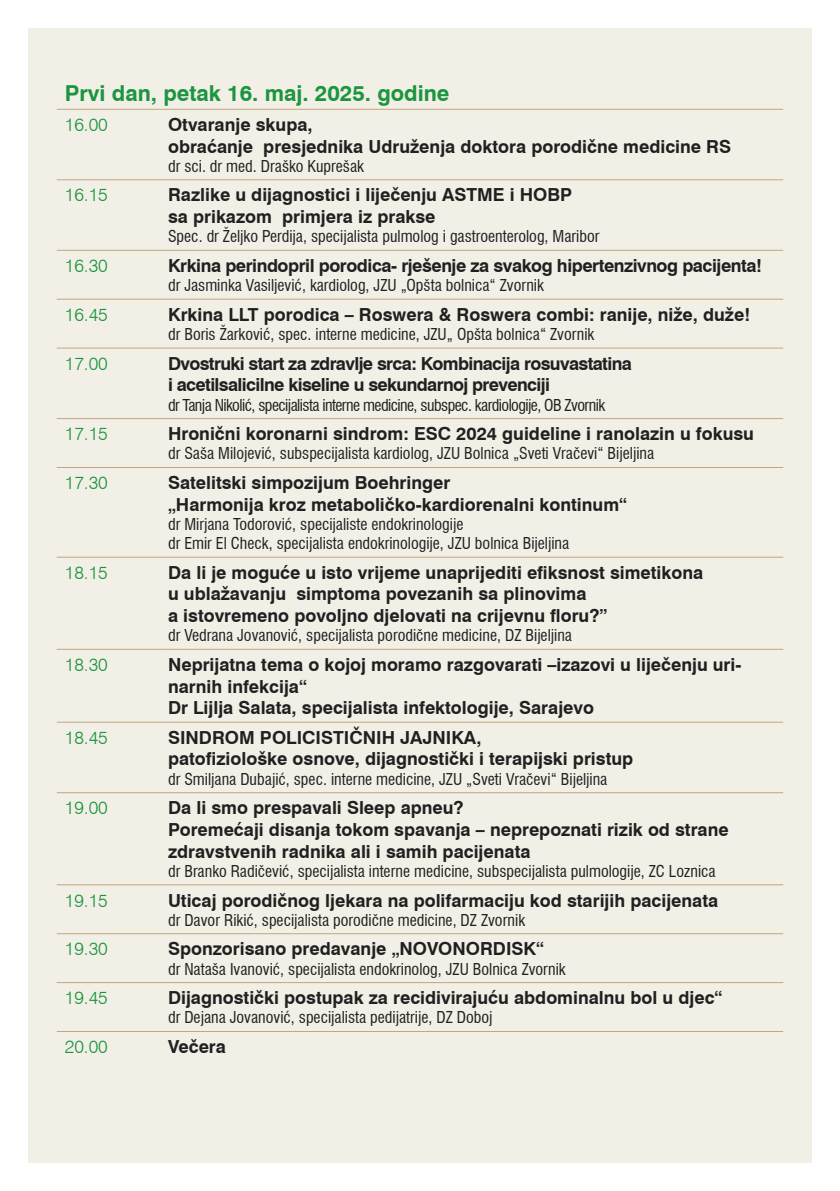
<style>
.page{position:relative;width:840px;height:1191px;background:#fff}
.page>*{position:absolute;margin:0;border:0;box-sizing:border-box;transform-origin:0 0}
.t1{font:700 22px "Swiss 721 BT";color:#1b953e}
.t2{font:700 18px/21.6px "Swiss 721 BT";color:#231f20}
.t3{font:700 18px/21.6px "Swiss 721 BT";letter-spacing:-.035em;color:#231f20}
.t4{font:300 18px "Swiss 721 BT";color:#1b953e}
.t5{font:700 18px "Swiss 721 BT";letter-spacing:-.025em;color:#231f20}
.t6{font:condensed 16px "Swiss 721 BT";color:#231f20}
.t7{font:condensed 16px "Swiss 721 BT";letter-spacing:-.035em;color:#231f20}
</style>
<div class="page">
<div style="left:28px;top:28px;width:783px;height:1134px;background:#f2efe7"></div>
<hr style="left:57px;top:109px;width:103px;height:1px;background:#c2a67c">
<hr style="left:160px;top:109px;width:622px;height:1px;background:#c2a67c">
<hr style="left:57px;top:179px;width:103px;height:1px;background:#c2a67c">
<hr style="left:160px;top:179px;width:622px;height:1px;background:#c2a67c">
<hr style="left:57px;top:250px;width:103px;height:1px;background:#c2a67c">
<hr style="left:160px;top:250px;width:622px;height:1px;background:#c2a67c">
<hr style="left:57px;top:299px;width:103px;height:1px;background:#c2a67c">
<hr style="left:160px;top:299px;width:622px;height:1px;background:#c2a67c">
<hr style="left:57px;top:348px;width:103px;height:1px;background:#c2a67c">
<hr style="left:160px;top:348px;width:622px;height:1px;background:#c2a67c">
<hr style="left:57px;top:418px;width:103px;height:1px;background:#c2a67c">
<hr style="left:160px;top:418px;width:622px;height:1px;background:#c2a67c">
<hr style="left:57px;top:467px;width:103px;height:1px;background:#c2a67c">
<hr style="left:160px;top:467px;width:622px;height:1px;background:#c2a67c">
<hr style="left:57px;top:557px;width:103px;height:1px;background:#c2a67c">
<hr style="left:160px;top:557px;width:622px;height:1px;background:#c2a67c">
<hr style="left:57px;top:649px;width:103px;height:1px;background:#c2a67c">
<hr style="left:160px;top:649px;width:622px;height:1px;background:#c2a67c">
<hr style="left:57px;top:722px;width:103px;height:1px;background:#c2a67c">
<hr style="left:160px;top:722px;width:622px;height:1px;background:#c2a67c">
<hr style="left:57px;top:792px;width:103px;height:1px;background:#c2a67c">
<hr style="left:160px;top:792px;width:622px;height:1px;background:#c2a67c">
<hr style="left:57px;top:884px;width:103px;height:1px;background:#c2a67c">
<hr style="left:160px;top:884px;width:622px;height:1px;background:#c2a67c">
<hr style="left:57px;top:933px;width:103px;height:1px;background:#c2a67c">
<hr style="left:160px;top:933px;width:622px;height:1px;background:#c2a67c">
<hr style="left:57px;top:982px;width:103px;height:1px;background:#c2a67c">
<hr style="left:160px;top:982px;width:622px;height:1px;background:#c2a67c">
<hr style="left:57px;top:1031px;width:103px;height:1px;background:#c2a67c">
<hr style="left:160px;top:1031px;width:622px;height:1px;background:#c2a67c">
<p class="t1" style="left:65px;top:78px;width:386px">Prvi dan, petak 16. maj. 2025. godine</p>
<p class="t4" style="left:65px;top:114px;width:45px">16.00</p>
<p class="t2" style="left:168px;top:113px;width:564px">Otvaranje skupa,<br>obraćanje presjednika Udruženja doktora porodične medicine RS</p>
<p class="t6" style="left:168px;top:156px;width:197px">dr sci. dr med. Draško Kuprešak</p>
<p class="t4" style="left:65px;top:184px;width:45px">16.15</p>
<p class="t2" style="left:168px;top:184px;width:405px">Razlike u dijagnostici i liječenju ASTME i HOBP sa prikazom primjera iz prakse</p>
<p class="t6" style="left:168px;top:227px;width:432px">Spec. dr Željko Perdija, specijalista pulmolog i gastroenterolog, Maribor</p>
<p class="t4" style="left:65px;top:255px;width:45px">16.30</p>
<p class="t5" style="left:168px;top:253px;width:595px">Krkina perindopril porodica- rješenje za svakog hipertenzivnog pacijenta!</p>
<p class="t6" style="left:168px;top:276px;width:377px">dr Jasminka Vasiljević, kardiolog, JZU „Opšta bolnica“ Zvornik</p>
<p class="t4" style="left:65px;top:303px;width:45px">16.45</p>
<p class="t2" style="left:168px;top:303px;width:583px">Krkina LLT porodica – Roswera &amp; Roswera combi: ranije, niže, duže!</p>
<p class="t6" style="left:168px;top:325px;width:427px">dr Boris Žarković, spec. interne medicine, JZU„ Opšta bolnica“ Zvornik</p>
<p class="t4" style="left:65px;top:352px;width:45px">17.00</p>
<p class="t3" style="left:168px;top:352px;width:465px">Dvostruki start za zdravlje srca: Kombinacija rosuvastatina i acetilsalicilne kiseline u sekundarnoj prevenciji</p>
<p class="t7" style="left:168px;top:395px;width:438px">dr Tanja Nikolić, specijalista interne medicine, subspec. kardiologije, OB Zvornik</p>
<p class="t4" style="left:65px;top:423px;width:45px">17.15</p>
<p class="t2" style="left:168px;top:422px;width:587px">Hronični koronarni sindrom: ESC 2024 guideline i ranolazin u fokusu</p>
<p class="t6" style="left:168px;top:444px;width:487px">dr Saša Milojević, subspecijalista kardiolog, JZU Bolnica „Sveti Vračevi“ Bijeljina</p>
<p class="t4" style="left:65px;top:472px;width:45px">17.30</p>
<p class="t2" style="left:168px;top:471px;width:460px">Satelitski simpozijum Boehringer<br>„Harmonija kroz metaboličko-kardiorenalni kontinum“</p>
<p class="t6" style="left:168px;top:514px;width:297px">dr Mirjana Todorović, specijaliste endokrinologije</p>
<p class="t6" style="left:168px;top:534px;width:402px">dr Emir El Check, specijalista endokrinologije, JZU bolnica Bijeljina</p>
<p class="t4" style="left:65px;top:561px;width:45px">18.15</p>
<p class="t2" style="left:168px;top:561px;width:536px">Da li je moguće u isto vrijeme unaprijediti efiksnost simetikona u ublažavanju simptoma povezanih sa plinovima<br>a istovremeno povoljno djelovati na crijevnu floru?”</p>
<p class="t6" style="left:168px;top:626px;width:405px">dr Vedrana Jovanović, specijalista porodične medicine, DZ Bijeljina</p>
<p class="t4" style="left:65px;top:653px;width:45px">18.30</p>
<p class="t2" style="left:168px;top:653px;width:574px">Neprijatna tema o kojoj moramo razgovarati –izazovi u liječenju uri&shy;narnih infekcija“</p>
<p class="t2" style="left:168px;top:696px;width:427px">Dr Lijlja Salata, specijalista infektologije, Sarajevo</p>
<p class="t4" style="left:65px;top:726px;width:45px">18.45</p>
<p class="t2" style="left:168px;top:726px;width:466px">SINDROM POLICISTIČNIH JAJNIKA,<br>patofiziološke osnove, dijagnostički i terapijski pristup</p>
<p class="t6" style="left:168px;top:769px;width:440px">dr Smiljana Dubajić, spec. interne medicine, JZU „Sveti Vračevi“ Bijeljina</p>
<p class="t4" style="left:65px;top:797px;width:45px">19.00</p>
<p class="t2" style="left:168px;top:796px;width:562px">Da li smo prespavali Sleep apneu?<br>Poremećaji disanja tokom spavanja – neprepoznati rizik od strane zdravstvenih radnika ali i samih pacijenata</p>
<p class="t6" style="left:168px;top:861px;width:549px">dr Branko Radičević, specijalista interne medicine, subspecijalista pulmologije, ZC Loznica</p>
<p class="t4" style="left:65px;top:889px;width:45px">19.15</p>
<p class="t2" style="left:168px;top:888px;width:551px">Uticaj porodičnog ljekara na polifarmaciju kod starijih pacijenata</p>
<p class="t6" style="left:168px;top:910px;width:358px">dr Davor Rikić, specijalista porodične medicine, DZ Zvornik</p>
<p class="t4" style="left:65px;top:938px;width:45px">19.30</p>
<p class="t2" style="left:168px;top:937px;width:377px">Sponzorisano predavanje „NOVONORDISK“</p>
<p class="t6" style="left:168px;top:959px;width:399px">dr Nataša Ivanović, specijalista endokrinolog, JZU Bolnica Zvornik</p>
<p class="t4" style="left:65px;top:987px;width:45px">19.45</p>
<p class="t2" style="left:168px;top:986px;width:555px">Dijagnostički postupak za recidivirajuću abdominalnu bol u djec“</p>
<p class="t6" style="left:168px;top:1008px;width:326px">dr Dejana Jovanović, specijalista pedijatrije, DZ Doboj</p>
<p class="t4" style="left:65px;top:1035px;width:45px">20.00</p>
<p class="t2" style="left:168px;top:1035px;width:59px">Večera</p>
</div>
